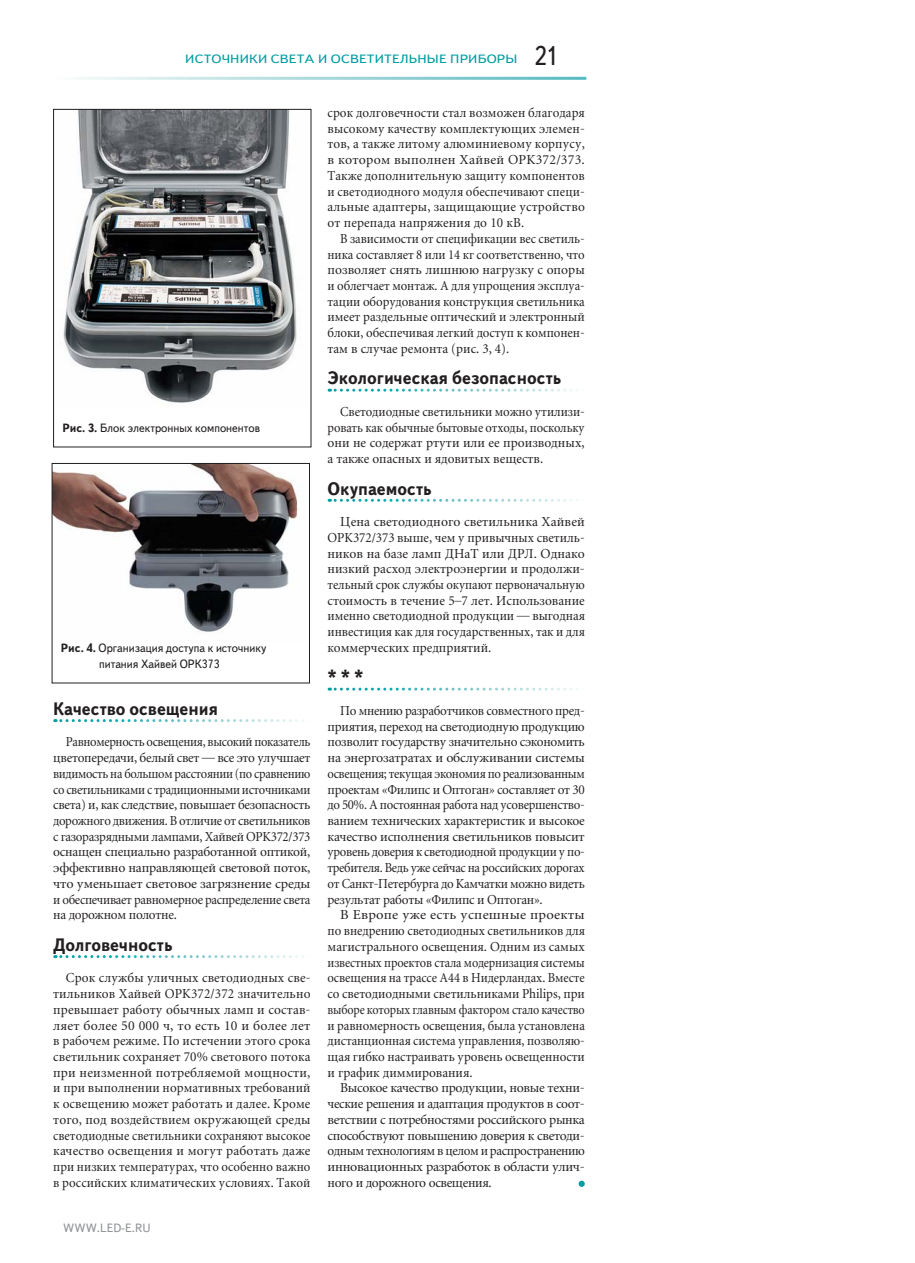
<style>
.page{position:relative;width:915px;height:1263px;background:#fff}
.page>*{position:absolute;margin:0;border:0;box-sizing:border-box;transform-origin:0 0}
.t1{font:27px "Text Book C";color:#231f20;scale:.9 1}
.t2{font:700 18px "Text Book C";color:#231f20;scale:.94 1}
.t3{font:13.5px/15.8px "Miniature";letter-spacing:-.005em;color:#231f20;text-align:justify;scale:.94 1}
.t4{font:13.5px/15.8px "Miniature";letter-spacing:-.005em;color:#231f20;text-align:justify}
.t5{font:13.5px/15.8px "Miniature";letter-spacing:-.005em;color:#231f20;text-align:justify;scale:.96 1}
.t6{font:13.5px/15.8px "Miniature";letter-spacing:-.005em;color:#231f20;text-align:justify;scale:.91 1}
.t7{font:13.5px/15.8px "Miniature";letter-spacing:-.005em;color:#231f20;text-align:justify;scale:1.05 1}
.t8{font:13.5px/15.8px "Miniature";letter-spacing:-.005em;color:#231f20;text-align:justify;scale:.92 1}
.t9{font:13.5px/15.8px "Miniature";letter-spacing:-.005em;color:#231f20;text-align:justify;scale:.93 1}
.t10{font:12px/15.8px "Text Book C";color:#231f20;scale:.95 1}
.t11{font:12px "Text Book C";letter-spacing:.01em;color:#009da2;scale:1.17 1}
.t12{font:12px "Text Book C";color:#939598}
.s1{font-weight:700}
</style>
<div class="page">
<svg style="left:55px;top:719px;width:249px;height:3px"></svg>
<svg style="left:55px;top:955px;width:249px;height:3px"></svg>
<svg style="left:329px;top:389px;width:249px;height:3px"></svg>
<svg style="left:329px;top:499px;width:249px;height:3px"></svg>
<svg style="left:329px;top:688px;width:249px;height:3px"></svg>
<svg style="left:578px;top:1181px;width:6px;height:6px"></svg>
<img style="left:63px;top:111px;width:234px;height:292px">
<div style="left:53px;top:109px;width:258px;height:338px;border:1px solid #231f20"></div>
<img style="left:54px;top:465px;width:244px;height:167px">
<div style="left:52px;top:463px;width:258px;height:220px;border:1px solid #231f20"></div>
<p class="t11" style="left:185px;top:53px;width:285px">ИСТОЧНИКИ СВЕТА И ОСВЕТИТЕЛЬНЫЕ ПРИБОРЫ</p>
<h1 class="t1" style="left:534px;top:42px;width:27px">21</h1>
<p class="t10" style="left:62px;top:420px;width:209px"><span class="s1">Рис. 3.</span> Блок электронных компонентов</p>
<p class="t10" style="left:99px;top:640px;width:177px;text-indent:-38px"><span class="s1">Рис. 4.</span> Организация доступа к источнику питания Хайвей ОРК373</p>
<h2 class="t2" style="left:53px;top:698px;width:177px">Качество освещения</h2>
<p class="t6" style="left:53px;top:736px;width:284px;text-indent:13px">Равномерность освещения, высокий показатель цветопередачи, белый свет — все это улучшает видимость на большом расстоянии (по сравнению со светильниками с традиционными источниками света) и, как следствие, повышает безопасность дорожного движения. В отличие от светильников с газоразрядными лампами, Хайвей OPK372/373 оснащен специально разработанной оптикой, эффективно направляющей световой поток, что уменьшает световое загрязнение среды и обеспечивает равномерное распределение света на дорожном полотне.</p>
<h2 class="t2" style="left:53px;top:934px;width:128px">Долговечность</h2>
<p class="t5" style="left:53px;top:972px;width:269px;text-indent:13px">Срок службы уличных светодиодных све&shy;тильников Хайвей ОРК372/372 значительно превышает работу обычных ламп и состав&shy;ляет более 50 000 ч, то есть 10 и более лет в рабочем режиме. По истечении этого срока светильник сохраняет 70% светового потока при неизменной потребляемой мощности, и при выполнении нормативных требований к освещению может работать и далее. Кроме того, под воздействием окружающей среды светодиодные светильники сохраняют высокое качество освещения и могут работать даже при низких температурах, что особенно важно в российских климатических условиях. Такой</p>
<p class="t12" style="left:63px;top:1221px;width:89px">WWW.LED-E.RU</p>
<p class="t3" style="left:327px;top:106px;width:275px">срок долговечности стал возможен благодаря высокому качеству комплектующих элемен&shy;тов, а также литому алюминиевому корпусу, в котором выполнен Хайвей ОРК372/373.<br>Также дополнительную защиту компонентов и светодиодного модуля обеспечивают специ&shy;альные адаптеры, защищающие устройство от перепада напряжения до 10 кВ.</p>
<p class="t8" style="left:327px;top:232px;width:281px;text-indent:13px">В зависимости от спецификации вес светиль&shy;ника составляет 8 или 14 кг соответственно, что позволяет снять лишнюю нагрузку с опоры и облегчает монтаж. А для упрощения эксплуа&shy;тации оборудования конструкция светильника имеет раздельные оптический и электронный блоки, обеспечивая легкий доступ к компонен&shy;там в случае ремонта (рис. 3, 4).</p>
<h2 class="t2" style="left:327px;top:368px;width:250px">Экологическая безопасность</h2>
<p class="t9" style="left:327px;top:405px;width:278px;text-indent:13px">Светодиодные светильники можно утилизи&shy;ровать как обычные бытовые отходы, поскольку они не содержат ртути или ее производных, а также опасных и ядовитых веществ.</p>
<h2 class="t2" style="left:327px;top:478px;width:112px">Окупаемость</h2>
<p class="t4" style="left:327px;top:515px;width:259px;text-indent:13px">Цена светодиодного светильника Хайвей ОРК372/373 выше, чем у привычных светиль&shy;ников на базе ламп ДНаТ или ДРЛ. Однако низкий расход электроэнергии и продолжи&shy;тельный срок службы окупают первоначальную стоимость в течение 5–7 лет. Использование именно светодиодной продукции — выгодная инвестиция как для государственных, так и для коммерческих предприятий.</p>
<h2 class="t2" style="left:327px;top:667px;width:40px">* * *</h2>
<p class="t3" style="left:327px;top:704px;width:275px;text-indent:13px">По мнению разработчиков совместного пред&shy;приятия, переход на светодиодную продукцию позволит государству значительно сэкономить на энергозатратах и обслуживании системы освещения; текущая экономия по реализованным проектам «Филипс и Оптоган» составляет от 30 до 50%. А постоянная работа над усовершенство&shy;ванием технических характеристик и высокое качество исполнения светильников повысит уровень доверия к светодиодной продукции у по&shy;требителя. Ведь уже сейчас на российских дорогах от Санкт-Петербурга до Камчатки можно видеть результат работы «Филипс и Оптоган».</p>
<p class="t7" style="left:327px;top:909px;width:246px;text-indent:13px">В Европе уже есть успешные проекты по внедрению светодиодных светильников для магистрального освещения. Одним из самых известных проектов стала модернизация системы освещения на трассе А44 в Нидерландах. Вместе со светодиодными светильниками Philips, при выборе которых главным фактором стало качество и равномерность освещения, была установлена дистанционная система управления, позволяю&shy;щая гибко настраивать уровень освещенности и график диммирования.</p>
<p class="t4" style="left:327px;top:1082px;width:259px;text-indent:13px">Высокое качество продукции, новые техни&shy;ческие решения и адаптация продуктов в соот&shy;ветствии с потребностями российского рынка способствуют повышению доверия к светоди&shy;одным технологиям в целом и распространению инновационных разработок в области улич&shy;ного и дорожного освещения.</p>
</div>
